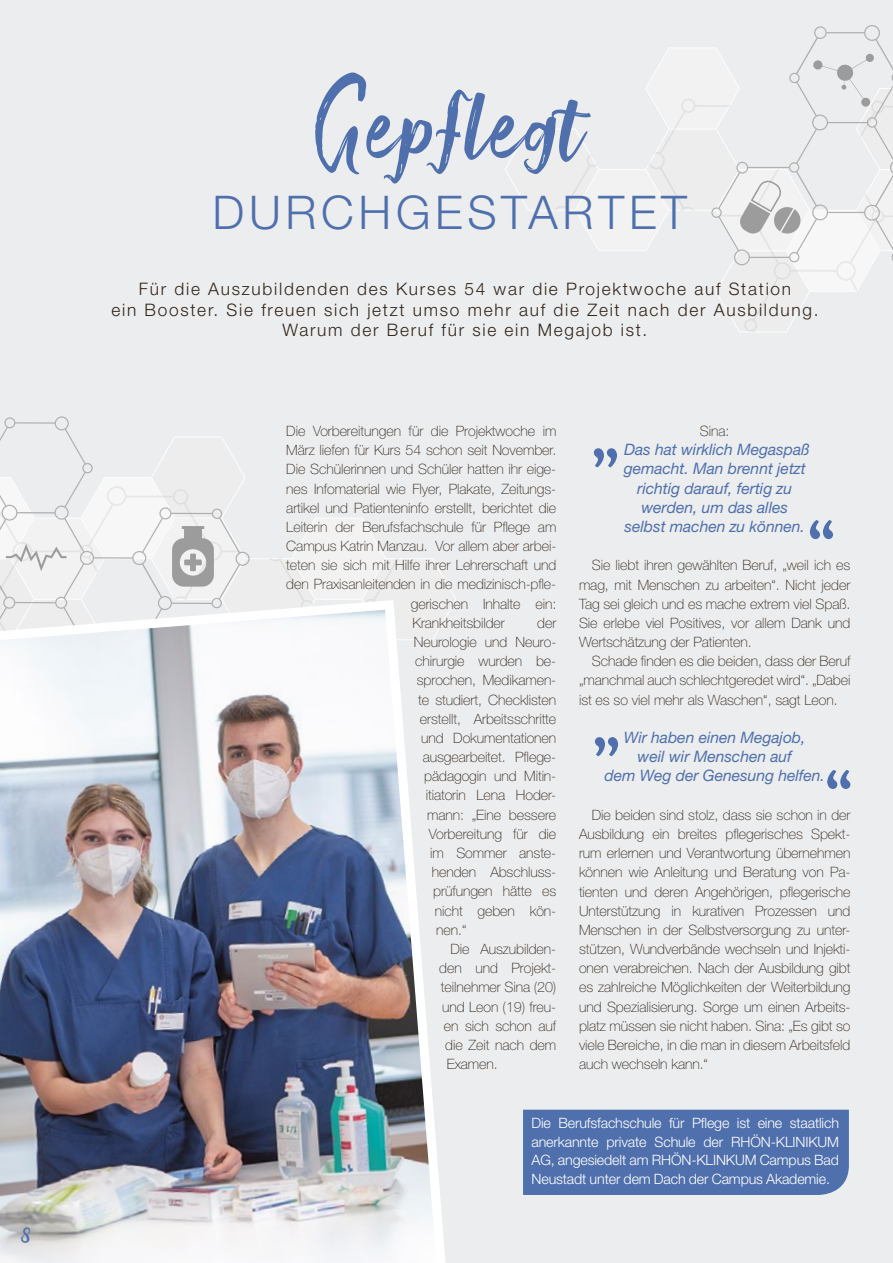
<style>
.page{position:relative;width:893px;height:1263px;background:#ecedee}
.page>*{position:absolute;margin:0;border:0;box-sizing:border-box;transform-origin:0 0}
.t1{font:126px "Smithen";color:#4f70ad}
.t2{font:condensed 60px "Bernard";color:#4f70ad}
.t3{font:300 46.5px "Helvetica Neue LT Std";letter-spacing:.1em;color:#4f70ad}
.t4{font:18px "bromello";color:#4f70ad}
.t5{font:300 17.25px/20.7px "Helvetica Neue LT Std";letter-spacing:.1em;color:#32261c;text-align:center}
.t6{font:italic 15.75px/19.2px "Helvetica Neue LT Std";letter-spacing:-.005em;color:#4f70ad;text-align:center}
.t7{font:100 14.25px/19.2px "Helvetica Neue LT Std";letter-spacing:-.005em;color:#32261c;text-align:justify}
.t8{font:300 14.25px/18.5px "Helvetica Neue LT Std";letter-spacing:-.01em;color:#fff;text-align:justify}
</style>
<div class="page">
<svg style="left:811px;top:25px;width:70px;height:22px"></svg>
<svg style="left:505px;top:47px;width:387px;height:285px"></svg>
<svg style="left:0;top:436px;width:454px;height:159px"></svg>
<hr style="left:892px;top:0;width:1px;height:395px;background:#fff">
<div style="left:523px;top:1110px;width:326px;height:85px;background:#4f70ad"></div>
<svg style="left:447px;top:89px;width:26px;height:26px"></svg>
<img style="left:0;top:595px;width:456px;height:668px">
<p class="t4" style="left:21px;top:1224px;width:11px">8</p>
<h1 class="t1" style="left:315px;top:48px;width:271px">Gepflegt</h1>
<h3 class="t3" style="left:213px;top:184px;width:476px">DURCHGESTARTET</h3>
<p class="t5" style="left:111px;top:278px;width:709px">Für die Auszubildenden des Kurses 54 war die Projektwoche auf Station<br>ein Booster. Sie freuen sich jetzt umso mehr auf die Zeit nach der Ausbildung.<br>Warum der Beruf für sie ein Megajob ist.</p>
<p class="t7" style="left:286px;top:421px;width:272px">Die Vorbereitungen für die Projektwoche im</p>
<p class="t7" style="left:286px;top:440px;width:272px">März liefen für Kurs 54 schon seit November.</p>
<p class="t7" style="left:286px;top:460px;width:271px">Die Schülerinnen und Schüler hatten ihr eige-</p>
<p class="t7" style="left:286px;top:479px;width:271px">nes Infomaterial wie Flyer, Plakate, Zeitungs-</p>
<p class="t7" style="left:286px;top:498px;width:272px">artikel und Patienteninfo erstellt, berichtet die</p>
<p class="t7" style="left:286px;top:517px;width:272px">Leiterin der Berufsfachschule für Pflege am</p>
<p class="t7" style="left:286px;top:536px;width:272px">Campus Katrin Manzau. Vor allem aber arbei-</p>
<p class="t7" style="left:286px;top:556px;width:272px">teten sie sich mit Hilfe ihrer Lehrerschaft und</p>
<p class="t7" style="left:286px;top:575px;width:271px">den Praxisanleitenden in die medizinisch-pfle-</p>
<p class="t7" style="left:411px;top:594px;width:147px">gerischen Inhalte ein:</p>
<p class="t7" style="left:412px;top:613px;width:94px">Krankheitsbilder</p>
<p class="t7" style="left:537px;top:613px;width:21px">der</p>
<p class="t7" style="left:414px;top:632px;width:144px">Neurologie und Neuro-</p>
<p class="t7" style="left:415px;top:651px;width:142px">chirurgie wurden be-</p>
<p class="t7" style="left:417px;top:671px;width:141px">sprochen, Medikamen-</p>
<p class="t7" style="left:418px;top:690px;width:139px">te studiert, Checklisten</p>
<p class="t7" style="left:420px;top:709px;width:138px">erstellt, Arbeitsschritte</p>
<p class="t7" style="left:421px;top:728px;width:137px">und Dokumentationen</p>
<p class="t7" style="left:423px;top:747px;width:135px">ausgearbeitet. Pflege-</p>
<p class="t7" style="left:424px;top:767px;width:134px">pädagogin und Mitin-</p>
<p class="t7" style="left:426px;top:786px;width:132px">itiatorin Lena Hoder-</p>
<p class="t7" style="left:427px;top:805px;width:130px">mann: „Eine bessere</p>
<p class="t7" style="left:429px;top:824px;width:129px">Vorbereitung für die</p>
<p class="t7" style="left:430px;top:843px;width:128px">im Sommer anste-</p>
<p class="t7" style="left:432px;top:862px;width:126px">henden Abschluss-</p>
<p class="t7" style="left:433px;top:882px;width:125px">prüfungen hätte es</p>
<p class="t7" style="left:435px;top:901px;width:123px">nicht geben kön-</p>
<p class="t7" style="left:436px;top:920px;width:32px">nen.“</p>
<p class="t7" style="left:450px;top:939px;width:107px">Die Auszubilden-</p>
<p class="t7" style="left:439px;top:958px;width:118px">den und Projekt-</p>
<p class="t7" style="left:441px;top:978px;width:117px">teilnehmer Sina (20)</p>
<p class="t7" style="left:442px;top:997px;width:115px">und Leon (19) freu-</p>
<p class="t7" style="left:444px;top:1016px;width:114px">en sich schon auf</p>
<p class="t7" style="left:445px;top:1035px;width:112px">die Zeit nach dem</p>
<p class="t7" style="left:447px;top:1054px;width:53px">Examen.</p>
<p class="t7" style="left:700px;top:421px;width:31px">Sina:</p>
<p class="t6" style="left:624px;top:440px;width:187px">Das hat wirklich Megaspaß gemacht. Man brennt jetzt richtig darauf, fertig zu werden, um das alles selbst machen zu können.</p>
<p class="t7" style="left:579px;top:556px;width:273px;text-indent:13px">Sie liebt ihren gewählten Beruf, „weil ich es mag, mit Menschen zu arbeiten“. Nicht jeder Tag sei gleich und es mache extrem viel Spaß.<br>Sie erlebe viel Positives, vor allem Dank und Wertschätzung der Patienten.</p>
<p class="t7" style="left:579px;top:651px;width:273px;text-indent:13px">Schade finden es die beiden, dass der Beruf „manchmal auch schlechtgeredet wird“. „Dabei ist es so viel mehr als Waschen“, sagt Leon.</p>
<p class="t6" style="left:605px;top:727px;width:222px">Wir haben einen Megajob,<br>weil wir Menschen auf<br>dem Weg der Genesung helfen.</p>
<p class="t7" style="left:579px;top:805px;width:273px;text-indent:13px">Die beiden sind stolz, dass sie schon in der Ausbildung ein breites pflegerisches Spekt&shy;rum erlernen und Verantwortung übernehmen können wie Anleitung und Beratung von Pa&shy;tienten und deren Angehörigen, pflegerische Unterstützung in kurativen Prozessen und Menschen in der Selbstversorgung zu unter&shy;stützen, Wundverbände wechseln und Injekti&shy;onen verabreichen. Nach der Ausbildung gibt es zahlreiche Möglichkeiten der Weiterbildung und Spezialisierung. Sorge um einen Arbeits&shy;platz müssen sie nicht haben. Sina: „Es gibt so viele Bereiche, in die man in diesem Arbeitsfeld auch wechseln kann.“</p>
<h2 class="t2" style="left:591px;top:402px;width:30px">„</h2>
<h2 class="t2" style="left:807px;top:510px;width:30px">“</h2>
<h2 class="t2" style="left:592px;top:691px;width:30px">„</h2>
<h2 class="t2" style="left:824px;top:760px;width:30px">“</h2>
<p class="t8" style="left:531px;top:1114px;width:309px">Die Berufsfachschule für Pflege ist eine staatlich anerkannte private Schule der RHÖN-KLINIKUM AG, angesiedelt am RHÖN-KLINKUM Campus Bad Neustadt unter dem Dach der Campus Akademie.</p>
</div>
